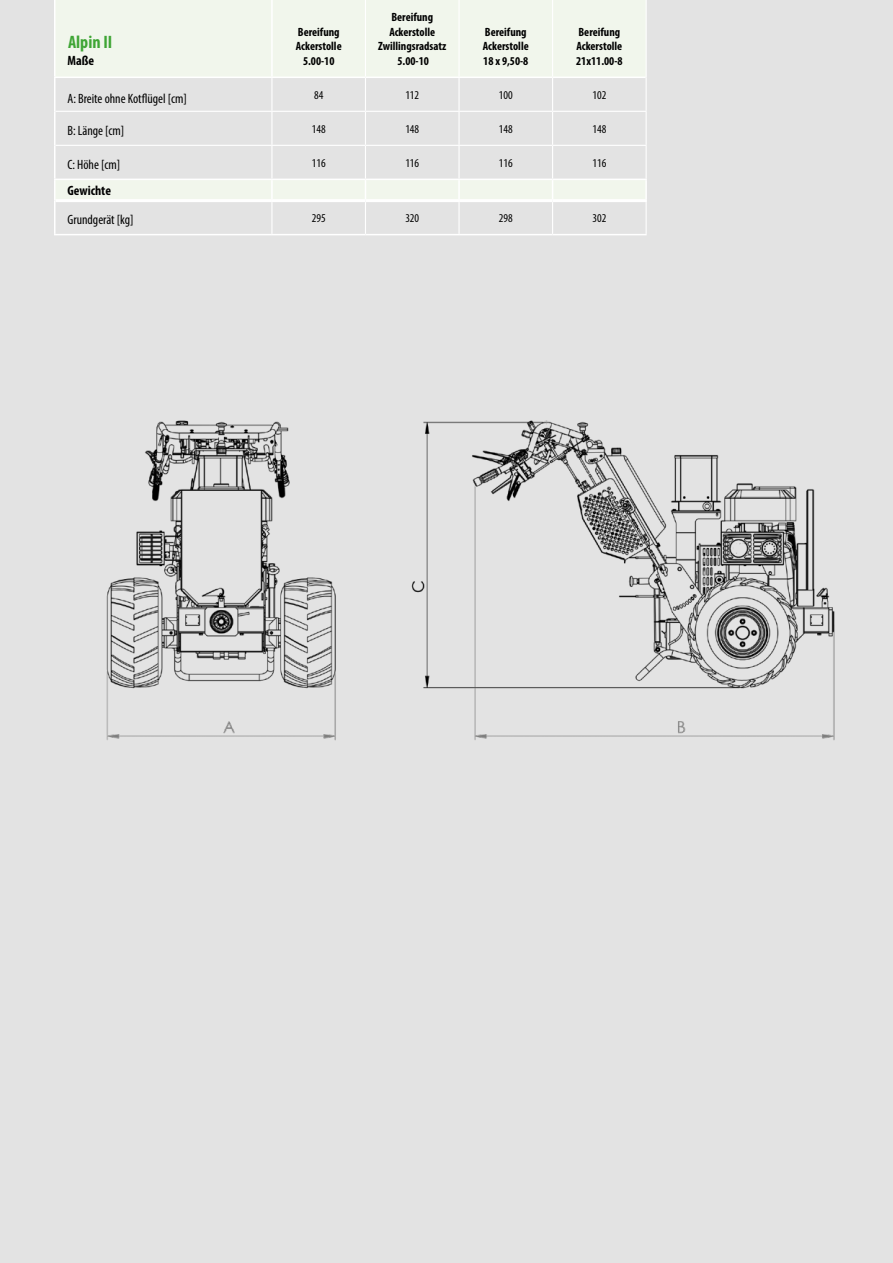
<style>
.page{position:relative;width:893px;height:1263px;background:#e3e3e3}
.page>*{position:absolute;margin:0;border:0;box-sizing:border-box;transform-origin:0 0}
.t1{font:700 condensed 18px "Myriad Pro";color:#3fa535}
.t2{font:condensed 13.5px "Myriad Pro";color:#000}
.t3{font:700 condensed 13.5px "Myriad Pro";color:#000}
.t4{font:700 condensed 12px/14.4px "Myriad Pro";color:#000;text-align:center}
.t5{font:condensed 12px "Myriad Pro";color:#000}
</style>
<div class="page">
<img style="left:106px;top:420px;width:729px;height:321px">
<svg style="left:56px;top:0;width:590px;height:199px"></svg>
<hr style="left:271px;top:78px;width:1px;height:33px;background:#fff">
<hr style="left:56px;top:111px;width:216px;height:1px;background:#fff">
<hr style="left:56px;top:145px;width:216px;height:1px;background:#fff">
<hr style="left:272px;top:111px;width:93px;height:1px;background:#fff">
<hr style="left:365px;top:111px;width:94px;height:1px;background:#fff">
<hr style="left:459px;top:111px;width:94px;height:1px;background:#fff">
<hr style="left:553px;top:111px;width:94px;height:1px;background:#fff">
<hr style="left:272px;top:145px;width:93px;height:1px;background:#fff">
<hr style="left:365px;top:145px;width:94px;height:1px;background:#fff">
<hr style="left:459px;top:145px;width:94px;height:1px;background:#fff">
<hr style="left:553px;top:145px;width:94px;height:1px;background:#fff">
<hr style="left:271px;top:112px;width:1px;height:33px;background:#fff">
<hr style="left:271px;top:146px;width:1px;height:33px;background:#fff">
<hr style="left:271px;top:202px;width:1px;height:32px;background:#fff">
<svg style="left:271px;top:180px;width:2px;height:19px"></svg>
<svg style="left:365px;top:180px;width:1px;height:19px"></svg>
<svg style="left:458px;top:180px;width:2px;height:19px"></svg>
<svg style="left:552px;top:180px;width:1px;height:19px"></svg>
<svg style="left:645px;top:180px;width:2px;height:19px"></svg>
<hr style="left:56px;top:199px;width:216px;height:3px;background:#fff">
<hr style="left:272px;top:199px;width:93px;height:3px;background:#fff">
<hr style="left:365px;top:199px;width:94px;height:3px;background:#fff">
<hr style="left:459px;top:199px;width:94px;height:3px;background:#fff">
<hr style="left:553px;top:199px;width:94px;height:3px;background:#fff">
<hr style="left:365px;top:78px;width:1px;height:33px;background:#fff">
<hr style="left:458px;top:78px;width:2px;height:33px;background:#fff">
<hr style="left:552px;top:78px;width:1px;height:33px;background:#fff">
<hr style="left:646px;top:77px;width:1px;height:34px;background:#fff">
<hr style="left:365px;top:112px;width:1px;height:33px;background:#fff">
<hr style="left:458px;top:112px;width:2px;height:33px;background:#fff">
<hr style="left:552px;top:112px;width:1px;height:33px;background:#fff">
<hr style="left:646px;top:112px;width:1px;height:33px;background:#fff">
<hr style="left:365px;top:146px;width:1px;height:33px;background:#fff">
<hr style="left:458px;top:146px;width:2px;height:33px;background:#fff">
<hr style="left:552px;top:146px;width:1px;height:33px;background:#fff">
<hr style="left:646px;top:146px;width:1px;height:33px;background:#fff">
<hr style="left:365px;top:202px;width:1px;height:32px;background:#fff">
<hr style="left:458px;top:202px;width:2px;height:32px;background:#fff">
<hr style="left:552px;top:202px;width:1px;height:32px;background:#fff">
<hr style="left:646px;top:202px;width:1px;height:32px;background:#fff">
<hr style="left:365px;top:0;width:1px;height:77px;background:#fff">
<hr style="left:458px;top:0;width:2px;height:77px;background:#fff">
<hr style="left:552px;top:0;width:1px;height:77px;background:#fff">
<hr style="left:646px;top:0;width:1px;height:77px;background:#fff">
<hr style="left:271px;top:0;width:2px;height:77px;background:#fff">
<hr style="left:54px;top:77px;width:218px;height:1px;background:#fff">
<hr style="left:272px;top:77px;width:93px;height:1px;background:#fff">
<hr style="left:365px;top:77px;width:94px;height:1px;background:#fff">
<hr style="left:459px;top:77px;width:94px;height:1px;background:#fff">
<hr style="left:553px;top:77px;width:93px;height:1px;background:#fff">
<hr style="left:54px;top:234px;width:218px;height:1px;background:#fff">
<hr style="left:272px;top:234px;width:93px;height:1px;background:#fff">
<hr style="left:365px;top:234px;width:94px;height:1px;background:#fff">
<hr style="left:459px;top:234px;width:94px;height:1px;background:#fff">
<hr style="left:553px;top:234px;width:94px;height:1px;background:#fff">
<hr style="left:54px;top:179px;width:218px;height:1px;background:#fff">
<hr style="left:272px;top:179px;width:93px;height:1px;background:#fff">
<hr style="left:365px;top:179px;width:94px;height:1px;background:#fff">
<hr style="left:459px;top:179px;width:94px;height:1px;background:#fff">
<hr style="left:553px;top:179px;width:94px;height:1px;background:#fff">
<hr style="left:54px;top:0;width:2px;height:77px;background:#fff">
<hr style="left:54px;top:78px;width:2px;height:33px;background:#fff">
<hr style="left:54px;top:111px;width:2px;height:34px;background:#fff">
<hr style="left:54px;top:145px;width:2px;height:34px;background:#fff">
<hr style="left:54px;top:180px;width:2px;height:21px;background:#fff">
<hr style="left:54px;top:201px;width:2px;height:33px;background:#fff">
<h1 class="t1" style="left:68px;top:30px;width:46px">Alpin II</h1>
<p class="t3" style="left:68px;top:52px;width:28px">Maße</p>
<p class="t4" style="left:296px;top:24px;width:47px">Bereifung<br>Ackerstolle<br>5.00-10</p>
<p class="t4" style="left:378px;top:10px;width:70px">Bereifung<br>Ackerstolle<br>Zwillingsradsatz<br>5.00-10</p>
<p class="t4" style="left:483px;top:24px;width:47px;text-align:left">Bereifung<br>Ackerstolle<br>18 x 9,50-8</p>
<p class="t4" style="left:576px;top:24px;width:48px;text-align:left">Bereifung<br>Ackerstolle<br>21x11.00-8</p>
<p class="t2" style="left:68px;top:90px;width:121px">A: Breite ohne Kotflügel [cm]</p>
<p class="t5" style="left:314px;top:88px;width:11px">84</p>
<p class="t5" style="left:405px;top:88px;width:15px">112</p>
<p class="t5" style="left:499px;top:88px;width:15px">100</p>
<p class="t5" style="left:592px;top:88px;width:15px">102</p>
<p class="t2" style="left:68px;top:122px;width:58px">B: Länge [cm]</p>
<p class="t5" style="left:312px;top:122px;width:15px">148</p>
<p class="t5" style="left:405px;top:122px;width:15px">148</p>
<p class="t5" style="left:499px;top:122px;width:15px">148</p>
<p class="t5" style="left:592px;top:122px;width:15px">148</p>
<p class="t2" style="left:68px;top:156px;width:54px">C: Höhe [cm]</p>
<p class="t5" style="left:312px;top:156px;width:15px">116</p>
<p class="t5" style="left:405px;top:156px;width:15px">116</p>
<p class="t5" style="left:499px;top:156px;width:15px">116</p>
<p class="t5" style="left:592px;top:156px;width:15px">116</p>
<p class="t3" style="left:68px;top:182px;width:45px">Gewichte</p>
<p class="t2" style="left:68px;top:211px;width:68px">Grundgerät [kg]</p>
<p class="t5" style="left:312px;top:211px;width:15px">295</p>
<p class="t5" style="left:405px;top:211px;width:15px">320</p>
<p class="t5" style="left:499px;top:211px;width:15px">298</p>
<p class="t5" style="left:592px;top:211px;width:15px">302</p>
</div>
